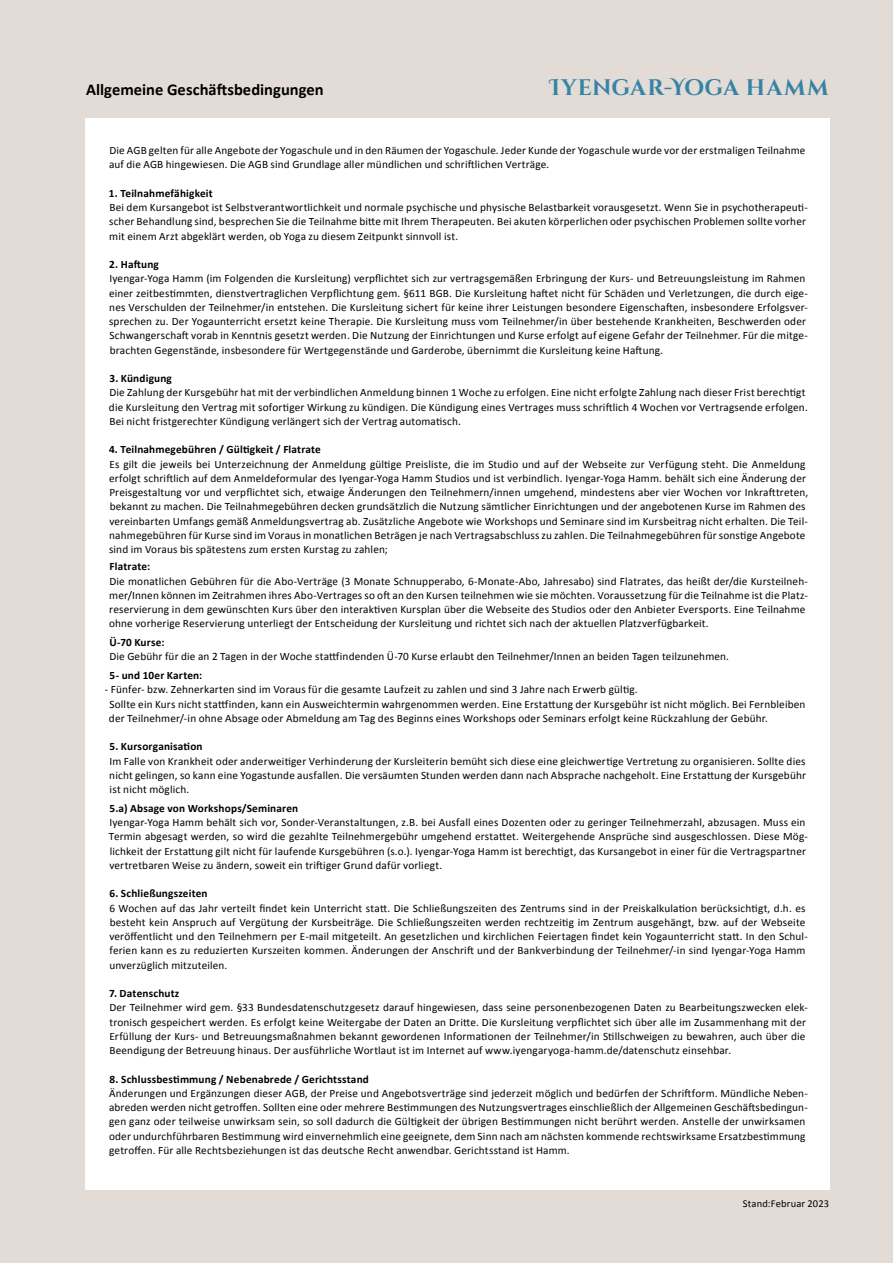
<style>
.page{position:relative;width:893px;height:1263px;background:#e3dcd6}
.page>*{position:absolute;margin:0;border:0;box-sizing:border-box;transform-origin:0 0}
.t1{font:700 22.5px "Cinzel Decorative";letter-spacing:.025em;color:#3783a5}
.t2{font:700 16.5px "Calibri";color:#000}
.t3{font:11.25px/14.2px "Calibri";letter-spacing:.01em;color:#000}
.t4{font:700 11.25px "Calibri";letter-spacing:.015em;color:#000}
.t5{font:10.5px "Calibri";letter-spacing:.015em;color:#000}
</style>
<div class="page">
<div style="left:85px;top:118px;width:744px;height:1071px;background:#fff"></div>
<p class="t2" style="left:86px;top:79px;width:239px">Allgemeine Geschäftsbedingungen</p>
<p class="t1" style="left:550px;top:73px;width:280px">IYENGAR-YOGA HAMM</p>
<p class="t3" style="left:109px;top:143px;width:698px">Die AGB gelten für alle Angebote der Yogaschule und in den Räumen der Yogaschule. Jeder Kunde der Yogaschule wurde vor der erstmaligen Teilnahme auf die AGB hingewiesen. Die AGB sind Grundlage aller mündlichen und schriftlichen Verträge.</p>
<p class="t4" style="left:109px;top:186px;width:105px">1. Teilnahmefähigkeit</p>
<p class="t3" style="left:109px;top:200px;width:700px">Bei dem Kursangebot ist Selbstverantwortlichkeit und normale psychische und physische Belastbarkeit vorausgesetzt. Wenn Sie in psychotherapeuti&shy;scher Behandlung sind, besprechen Sie die Teilnahme bitte mit Ihrem Therapeuten. Bei akuten körperlichen oder psychischen Problemen sollte vorher mit einem Arzt abgeklärt werden, ob Yoga zu diesem Zeitpunkt sinnvoll ist.</p>
<p class="t4" style="left:109px;top:257px;width:51px">2. Haftung</p>
<p class="t3" style="left:109px;top:271px;width:700px">Iyengar-Yoga Hamm (im Folgenden die Kursleitung) verpflichtet sich zur vertragsgemäßen Erbringung der Kurs- und Betreuungsleistung im Rahmen einer zeitbestimmten, dienstvertraglichen Verpflichtung gem. §611 BGB. Die Kursleitung haftet nicht für Schäden und Verletzungen, die durch eige&shy;nes Verschulden der Teilnehmer/in entstehen. Die Kursleitung sichert für keine ihrer Leistungen besondere Eigenschaften, insbesondere Erfolgsver&shy;sprechen zu. Der Yogaunterricht ersetzt keine Therapie. Die Kursleitung muss vom Teilnehmer/in über bestehende Krankheiten, Beschwerden oder Schwangerschaft vorab in Kenntnis gesetzt werden. Die Nutzung der Einrichtungen und Kurse erfolgt auf eigene Gefahr der Teilnehmer. Für die mitge&shy;brachten Gegenstände, insbesondere für Wertgegenstände und Garderobe, übernimmt die Kursleitung keine Haftung.</p>
<p class="t4" style="left:109px;top:371px;width:64px">3. Kündigung</p>
<p class="t3" style="left:109px;top:385px;width:700px">Die Zahlung der Kursgebühr hat mit der verbindlichen Anmeldung binnen 1 Woche zu erfolgen. Eine nicht erfolgte Zahlung nach dieser Frist berechtigt die Kursleitung den Vertrag mit sofortiger Wirkung zu kündigen. Die Kündigung eines Vertrages muss schriftlich 4 Wochen vor Vertragsende erfolgen.<br>Bei nicht fristgerechter Kündigung verlängert sich der Vertrag automatisch.</p>
<p class="t4" style="left:109px;top:443px;width:213px">4. Teilnahmegebühren / Gültigkeit / Flatrate</p>
<p class="t3" style="left:109px;top:456px;width:701px">Es gilt die jeweils bei Unterzeichnung der Anmeldung gültige Preisliste, die im Studio und auf der Webseite zur Verfügung steht. Die Anmeldung erfolgt schriftlich auf dem Anmeldeformular des Iyengar-Yoga Hamm Studios und ist verbindlich. Iyengar-Yoga Hamm. behält sich eine Änderung der Preisgestaltung vor und verpflichtet sich, etwaige Änderungen den Teilnehmern/innen umgehend, mindestens aber vier Wochen vor Inkrafttreten, bekannt zu machen. Die Teilnahmegebühren decken grundsätzlich die Nutzung sämtlicher Einrichtungen und der angebotenen Kurse im Rahmen des vereinbarten Umfangs gemäß Anmeldungsvertrag ab. Zusätzliche Angebote wie Workshops und Seminare sind im Kursbeitrag nicht erhalten. Die Teil&shy;nahmegebühren für Kurse sind im Voraus in monatlichen Beträgen je nach Vertragsabschluss zu zahlen. Die Teilnahmegebühren für sonstige Angebote sind im Voraus bis spätestens zum ersten Kurstag zu zahlen;</p>
<p class="t4" style="left:110px;top:560px;width:42px">Flatrate:</p>
<p class="t3" style="left:109px;top:573px;width:700px">Die monatlichen Gebühren für die Abo-Verträge (3 Monate Schnupperabo, 6-Monate-Abo, Jahresabo) sind Flatrates, das heißt der/die Kursteilneh&shy;mer/Innen können im Zeitrahmen ihres Abo-Vertrages so oft an den Kursen teilnehmen wie sie möchten. Voraussetzung für die Teilnahme ist die Platz&shy;reservierung in dem gewünschten Kurs über den interaktiven Kursplan über die Webseite des Studios oder den Anbieter Eversports. Eine Teilnahme ohne vorherige Reservierung unterliegt der Entscheidung der Kursleitung und richtet sich nach der aktuellen Platzverfügbarkeit.</p>
<p class="t4" style="left:110px;top:635px;width:56px">Ü-70 Kurse:</p>
<p class="t3" style="left:109px;top:649px;width:621px">Die Gebühr für die an 2 Tagen in der Woche stattfindenden Ü-70 Kurse erlaubt den Teilnehmer/Innen an beiden Tagen teilzunehmen.</p>
<p class="t4" style="left:110px;top:668px;width:94px">5- und 10er Karten:</p>
<p class="t3" style="left:105px;top:682px;width:534px">- Fünfer- bzw. Zehnerkarten sind im Voraus für die gesamte Laufzeit zu zahlen und sind 3 Jahre nach Erwerb gültig.</p>
<p class="t3" style="left:109px;top:696px;width:698px">Sollte ein Kurs nicht stattfinden, kann ein Ausweichtermin wahrgenommen werden. Eine Erstattung der Kursgebühr ist nicht möglich. Bei Fernbleiben der Teilnehmer/-in ohne Absage oder Abmeldung am Tag des Beginns eines Workshops oder Seminars erfolgt keine Rückzahlung der Gebühr.</p>
<p class="t4" style="left:110px;top:740px;width:95px">5. Kursorganisation</p>
<p class="t3" style="left:109px;top:753px;width:698px;text-align:justify">Im Falle von Krankheit oder anderweitiger Verhinderung der Kursleiterin bemüht sich diese eine gleichwertige Vertretung zu organisieren. Sollte dies nicht gelingen, so kann eine Yogastunde ausfallen. Die versäumten Stunden werden dann nach Absprache nachgeholt. Eine Erstattung der Kursgebühr ist nicht möglich.</p>
<p class="t4" style="left:110px;top:801px;width:190px">5.a) Absage von Workshops/Seminaren</p>
<p class="t3" style="left:109px;top:815px;width:700px">Iyengar-Yoga Hamm behält sich vor, Sonder-Veranstaltungen, z.B. bei Ausfall eines Dozenten oder zu geringer Teilnehmerzahl, abzusagen. Muss ein Termin abgesagt werden, so wird die gezahlte Teilnehmergebühr umgehend erstattet. Weitergehende Ansprüche sind ausgeschlossen. Diese Mög&shy;lichkeit der Erstattung gilt nicht für laufende Kursgebühren (s.o.). Iyengar-Yoga Hamm ist berechtigt, das Kursangebot in einer für die Vertragspartner vertretbaren Weise zu ändern, soweit ein triftiger Grund dafür vorliegt.</p>
<p class="t4" style="left:109px;top:887px;width:100px">6. Schließungszeiten</p>
<p class="t3" style="left:109px;top:900px;width:700px">6 Wochen auf das Jahr verteilt findet kein Unterricht statt. Die Schließungszeiten des Zentrums sind in der Preiskalkulation berücksichtigt, d.h. es besteht kein Anspruch auf Vergütung der Kursbeiträge. Die Schließungszeiten werden rechtzeitig im Zentrum ausgehängt, bzw. auf der Webseite veröffentlicht und den Teilnehmern per E-mail mitgeteilt. An gesetzlichen und kirchlichen Feiertagen findet kein Yogaunterricht statt. In den Schul&shy;ferien kann es zu reduzierten Kurszeiten kommen. Änderungen der Anschrift und der Bankverbindung der Teilnehmer/-in sind Iyengar-Yoga Hamm unverzüglich mitzuteilen.</p>
<p class="t4" style="left:109px;top:986px;width:72px">7. Datenschutz</p>
<p class="t3" style="left:109px;top:1000px;width:700px">Der Teilnehmer wird gem. §33 Bundesdatenschutzgesetz darauf hingewiesen, dass seine personenbezogenen Daten zu Bearbeitungszwecken elek&shy;tronisch gespeichert werden. Es erfolgt keine Weitergabe der Daten an Dritte. Die Kursleitung verpflichtet sich über alle im Zusammenhang mit der Erfüllung der Kurs- und Betreuungsmaßnahmen bekannt gewordenen Informationen der Teilnehmer/in Stillschweigen zu bewahren, auch über die Beendigung der Betreuung hinaus. Der ausführliche Wortlaut ist im Internet auf www.iyengaryoga-hamm.de/datenschutz einsehbar.</p>
<p class="t4" style="left:110px;top:1072px;width:261px">8. Schlussbestimmung / Nebenabrede / Gerichtsstand</p>
<p class="t3" style="left:109px;top:1085px;width:700px">Änderungen und Ergänzungen dieser AGB, der Preise und Angebotsverträge sind jederzeit möglich und bedürfen der Schriftform. Mündliche Neben&shy;abreden werden nicht getroffen. Sollten eine oder mehrere Bestimmungen des Nutzungsvertrages einschließlich der Allgemeinen Geschäftsbedingun&shy;gen ganz oder teilweise unwirksam sein, so soll dadurch die Gültigkeit der übrigen Bestimmungen nicht berührt werden. Anstelle der unwirksamen oder undurchführbaren Bestimmung wird einvernehmlich eine geeignete, dem Sinn nach am nächsten kommende rechtswirksame Ersatzbestimmung getroffen. Für alle Rechtsbeziehungen ist das deutsche Recht anwendbar. Gerichtsstand ist Hamm.</p>
<p class="t5" style="left:743px;top:1197px;width:88px">Stand:Februar 2023</p>
</div>
